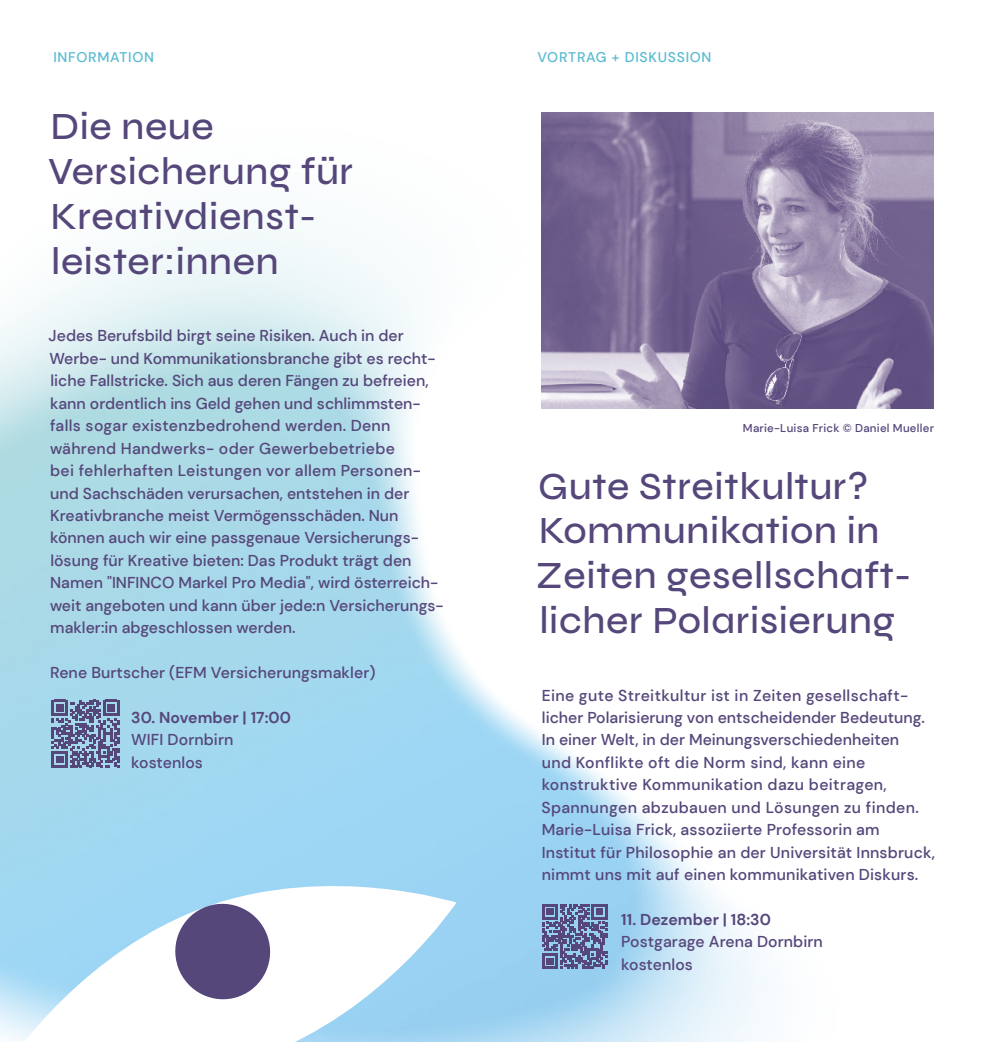
<style>
.page{position:relative;width:983px;height:1042px;background:#fff}
.page>*{position:absolute;margin:0;border:0;box-sizing:border-box;transform-origin:0 0}
.t1{font:500 38.5px/45px "Syne";letter-spacing:.015em;color:#56477b}
.t2{font:500 15.75px/22.4px "DM Sans";color:#56477b}
.t3{font:700 15.75px "DM Sans";letter-spacing:.005em;color:#56477b}
.t4{font:500 14px "DM Sans";letter-spacing:.05em;color:#5cbcd1}
.t5{font:500 11.38px "DM Sans";letter-spacing:.02em;color:#56477b}
</style>
<div class="page">
<img style="left:0;top:112px;width:904px;height:930px">
<img style="left:541px;top:113px;width:392px;height:296px">
<svg style="left:52px;top:700px;width:67px;height:67px;background:#737da5"></svg>
<svg style="left:10px;top:863px;width:446px;height:179px"></svg>
<svg style="left:169px;top:898px;width:107px;height:107px"></svg>
<svg style="left:542px;top:904px;width:65px;height:65px;background:#6b74a1"></svg>
<p class="t4" style="left:53px;top:49px;width:102px">INFORMATION</p>
<h1 class="t1" style="left:48px;top:103px;width:306px">Die neue<br>Versicherung für<br>Kreativdienst&shy;leister:innen</h1>
<p class="t2" style="left:49px;top:325px;width:396px">Jedes Berufsbild birgt seine Risiken. Auch in der Werbe- und Kommunikationsbranche gibt es recht&shy;liche Fallstricke. Sich aus deren Fängen zu befreien, kann ordentlich ins Geld gehen und schlimmsten&shy;falls sogar existenzbedrohend werden. Denn während Handwerks- oder Gewerbebetriebe<br>bei fehlerhaften Leistungen vor allem Personen&shy;und Sachschäden verursachen, entstehen in der Kreativbranche meist Vermögensschäden. Nun können auch wir eine passgenaue Versicherungs&shy;lösung für Kreative bieten: Das Produkt trägt den Namen "INFINCO Markel Pro Media", wird österreich&shy;weit angeboten und kann über jede:n Versicherungs&shy;makler:in abgeschlossen werden.</p>
<p class="t2" style="left:50px;top:661px;width:327px">Rene Burtscher (EFM Versicherungsmakler)</p>
<p class="t3" style="left:131px;top:707px;width:161px">30. November | 17:00</p>
<p class="t2" style="left:131px;top:729px;width:103px">WIFI Dornbirn kostenlos</p>
<p class="t4" style="left:537px;top:49px;width:175px">VORTRAG + DISKUSSION</p>
<p class="t5" style="left:742px;top:421px;width:192px">Marie-Luisa Frick © Daniel Mueller</p>
<h1 class="t1" style="left:535px;top:463px;width:377px">Gute Streitkultur?<br>Kommunikation in<br>Zeiten gesellschaft&shy;licher Polarisierung</h1>
<p class="t2" style="left:541px;top:684px;width:395px">Eine gute Streitkultur ist in Zeiten gesellschaft&shy;licher Polarisierung von entscheidender Bedeutung.<br>In einer Welt, in der Meinungsverschiedenheiten<br>und Konflikte oft die Norm sind, kann eine konstruktive Kommunikation dazu beitragen, Spannungen abzubauen und Lösungen zu finden.<br>Marie-Luisa Frick, assoziierte Professorin am Institut für Philosophie an der Universität Innsbruck, nimmt uns mit auf einen kommunikativen Diskurs.</p>
<p class="t3" style="left:621px;top:909px;width:151px">11. Dezember | 18:30</p>
<p class="t2" style="left:621px;top:930px;width:203px">Postgarage Arena Dornbirn kostenlos</p>
</div>
